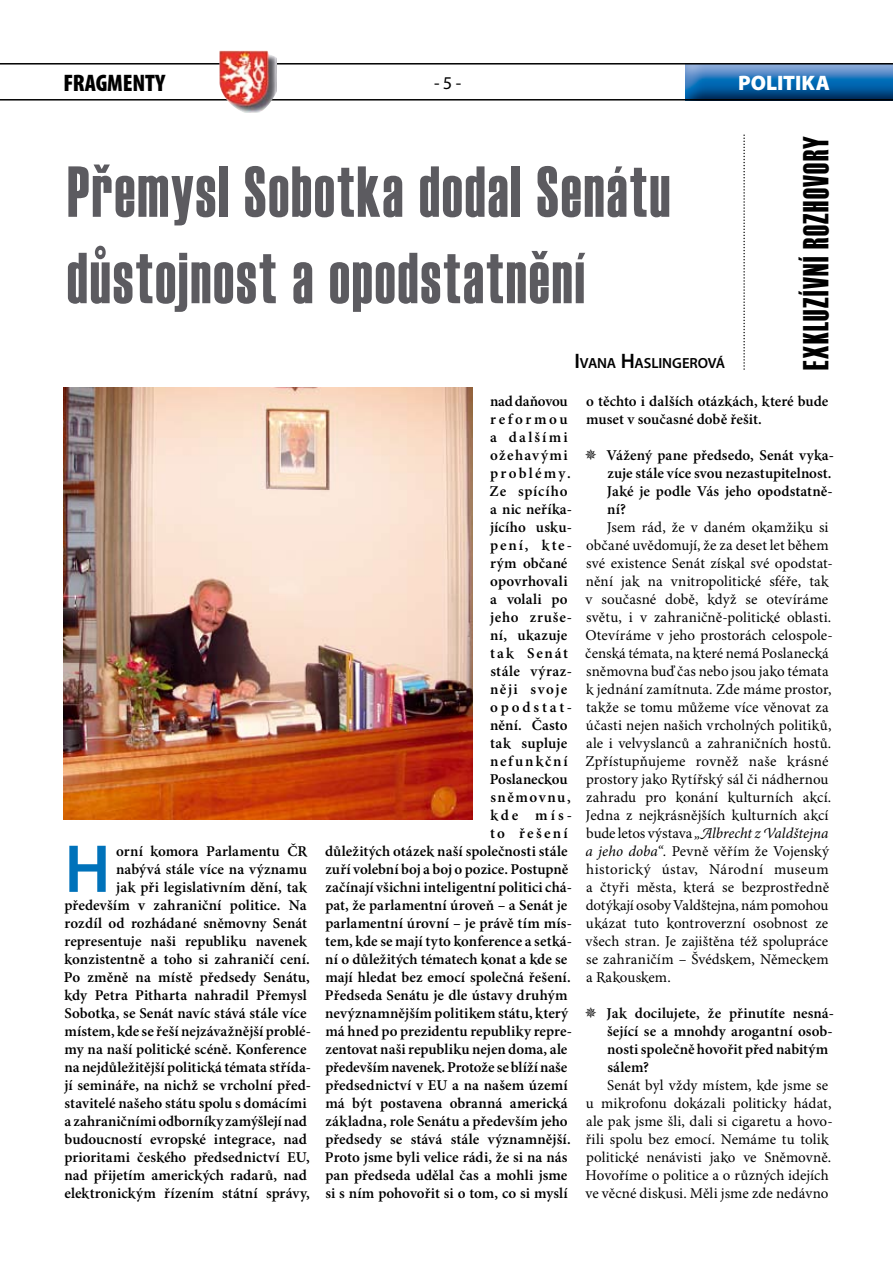
<style>
.page{position:relative;width:893px;height:1263px;background:#fff}
.page>*{position:absolute;margin:0;border:0;box-sizing:border-box;transform-origin:0 0}
.t1{font:72px/86.4px "Haettenschweiler";letter-spacing:.04em;color:#5c5b60;scale:.8 1}
.t2{font:600 68.4px "Myriad Pro";color:#0072ba}
.t3{font:36px "Haettenschweiler";letter-spacing:.05em;color:#000;scale:.8 1}
.t4{font:900 condensed 24px "Myriad Pro";letter-spacing:-.01em;color:#000}
.t5{font:900 21px "Myriad Pro";color:#fff}
.t6{font:18px "Myriad Pro";color:#000}
.t7{font:600 15px/18px "Minion Pro";letter-spacing:.005em;color:#000}
.t8{font:15px/18px "Minion Pro";letter-spacing:.005em;color:#000}
.t9{font:600 14.7px "Myriad Pro";letter-spacing:-.01em;color:#000}
.s1{font-size:21px}
.s2{font-style:italic}
</style>
<div class="page">
<img style="left:685px;top:65px;width:208px;height:34px">
<hr style="left:0;top:99px;width:893px;height:2px;background:#000">
<hr style="left:0;top:63px;width:893px;height:2px;background:#000">
<img style="left:219px;top:51px;width:57px;height:62px">
<svg style="left:743px;top:135px;width:2px;height:235px"></svg>
<img style="left:64px;top:388px;width:408px;height:432px">
<h3 class="t4" style="left:63px;top:67px;width:103px">FRAGMENTY</h3>
<p class="t6" style="left:434px;top:71px;width:28px">- -</p>
<h3 class="t5" style="left:738px;top:69px;width:93px">POLITIKA</h3>
<h1 class="t1" style="left:67px;top:148px;width:755px">Přemysl Sobotka dodal Senátu důstojnost a opodstatnění</h1>
<p class="t9" style="left:575px;top:353px;width:152px"><span class="s1">I</span>VANA <span class="s1">H</span>ASLINGEROVÁ</p>
<h3 class="t3" style="left:791px;top:370px;width:294px;rotate:-90deg">exkluzívní rozhovory</h3>
<h2 class="t2" style="left:64px;top:825px;width:47px">H</h2>
<p class="t7" style="left:116px;top:843px;width:192px">orní komora Parlamentu ČR</p>
<p class="t7" style="left:116px;top:861px;width:192px">nabývá stále více na významu</p>
<p class="t7" style="left:116px;top:879px;width:192px">jak při legislativním dění, tak</p>
<p class="t7" style="left:64px;top:897px;width:244px">především v zahraniční politice. Na</p>
<p class="t7" style="left:65px;top:915px;width:244px">rozdíl od rozhádané sněmovny Senát</p>
<p class="t7" style="left:65px;top:933px;width:244px">representuje naši republiku navenek</p>
<p class="t7" style="left:65px;top:951px;width:247px">konzistentně a toho si zahraničí cení.</p>
<p class="t7" style="left:64px;top:969px;width:247px">Po změně na místě předsedy Senátu,</p>
<p class="t7" style="left:65px;top:987px;width:244px">kdy Petra Pitharta nahradil Přemysl</p>
<p class="t7" style="left:64px;top:1005px;width:244px">Sobotka, se Senát navíc stává stále více</p>
<p class="t7" style="left:65px;top:1023px;width:248px">místem, kde se řeší nejzávažnější problé-</p>
<p class="t7" style="left:65px;top:1041px;width:244px">my na naší politické scéně. Konference</p>
<p class="t7" style="left:64px;top:1059px;width:248px">na nejdůležitější politická témata střída-</p>
<p class="t7" style="left:64px;top:1077px;width:248px">jí semináře, na nichž se vrcholní před-</p>
<p class="t7" style="left:65px;top:1095px;width:244px">stavitelé našeho státu spolu s domácími</p>
<p class="t7" style="left:64px;top:1113px;width:244px">a zahraničními odborníky zamýšlejí nad</p>
<p class="t7" style="left:65px;top:1131px;width:244px">budoucností evropské integrace, nad</p>
<p class="t7" style="left:65px;top:1149px;width:247px">prioritami českého předsednictví EU,</p>
<p class="t7" style="left:64px;top:1167px;width:244px">nad přijetím amerických radarů, nad</p>
<p class="t7" style="left:64px;top:1185px;width:247px">elektronickým řízením státní správy,</p>
<p class="t7" style="left:325px;top:393px;width:249px;text-align:right">nad daňovou<br>reformou<br>a dalšími<br>ožehavými<br>problémy.<br>Ze spícího<br>a nic neříka-<br>jícího usku-<br>pení, kte-<br>rým občané<br>opovrhovali<br>a volali po<br>jeho zruše-<br>ní, ukazuje<br>tak Senát<br>stále výraz-<br>něji svoje<br>opodstat-<br>nění. Často<br>tak supluje<br>nefunkční<br>Poslaneckou<br>sněmovnu,<br>kde mís-<br>to řešení<br>důležitých otázek naší společnosti stále zuří volební boj a boj o pozice. Postupně začínají všichni inteligentní politici chá&shy;pat, že parlamentní úroveň – a Senát je parlamentní úrovní – je právě tím mís&shy;tem, kde se mají tyto konference a setká&shy;ní o důležitých tématech konat a kde se mají hledat bez emocí společná řešení.<br>Předseda Senátu je dle ústavy druhým nevýznamnějším politikem státu, který má hned po prezidentu republiky repre&shy;zentovat naši republiku nejen doma, ale především navenek. Protože se blíží naše předsednictví v EU a na našem území má být postavena obranná americká základna, role Senátu a především jeho předsedy se stává stále významnější.<br>Proto jsme byli velice rádi, že si na nás pan předseda udělal čas a mohli jsme si s ním pohovořit si o tom, co si myslí</p>
<p class="t7" style="left:586px;top:393px;width:244px">o těchto i dalších otázkách, které bude muset v současné době řešit.</p>
<p class="t7" style="left:607px;top:447px;width:229px">Vážený pane předsedo, Senát vyka&shy;zuje stále více svou nezastupitelnost.<br>Jaké je podle Vás jeho opodstatně&shy;ní?</p>
<p class="t8" style="left:585px;top:519px;width:249px;text-indent:22px">Jsem rád, že v daném okamžiku si občané uvědomují, že za deset let během své existence Senát získal své opodstat&shy;nění jak na vnitropolitické sféře, tak v současné době, když se otevíráme světu, i v zahraničně-politické oblasti.<br>Otevíráme v jeho prostorách celospole&shy;čenská témata, na které nemá Poslanecká sněmovna buď čas nebo jsou jako témata k jednání zamítnuta. Zde máme prostor, takže se tomu můžeme více věnovat za účasti nejen našich vrcholných politiků, ale i velvyslanců a zahraničních hostů.<br>Zpřístupňujeme rovněž naše krásné prostory jako Rytířský sál či nádhernou zahradu pro konání kulturních akcí.<br>Jedna z nejkrásnějších kulturních akcí bude letos výstava <span class="s2">„Albrecht z Valdštejna a jeho doba“.</span> Pevně věřím že Vojenský historický ústav, Národní museum a čtyři města, která se bezprostředně dotýkají osoby Valdštejna, nám pomohou ukázat tuto kontroverzní osobnost ze všech stran. Je zajištěna též spolupráce se zahraničím – Švédskem, Německem a Rakouskem.</p>
<p class="t7" style="left:607px;top:1005px;width:229px">Jak docilujete, že přinutíte nesná&shy;šející se a mnohdy arogantní osob&shy;nosti společně hovořit před nabitým sálem?</p>
<p class="t8" style="left:586px;top:1077px;width:249px;text-indent:22px">Senát byl vždy místem, kde jsme se u mikrofonu dokázali politicky hádat, ale pak jsme šli, dali si cigaretu a hovo&shy;řili spolu bez emocí. Nemáme tu tolik politické nenávisti jako ve Sněmovně.<br>Hovoříme o politice a o různých idejích ve věcné diskusi. Měli jsme zde nedávno</p>
</div>
